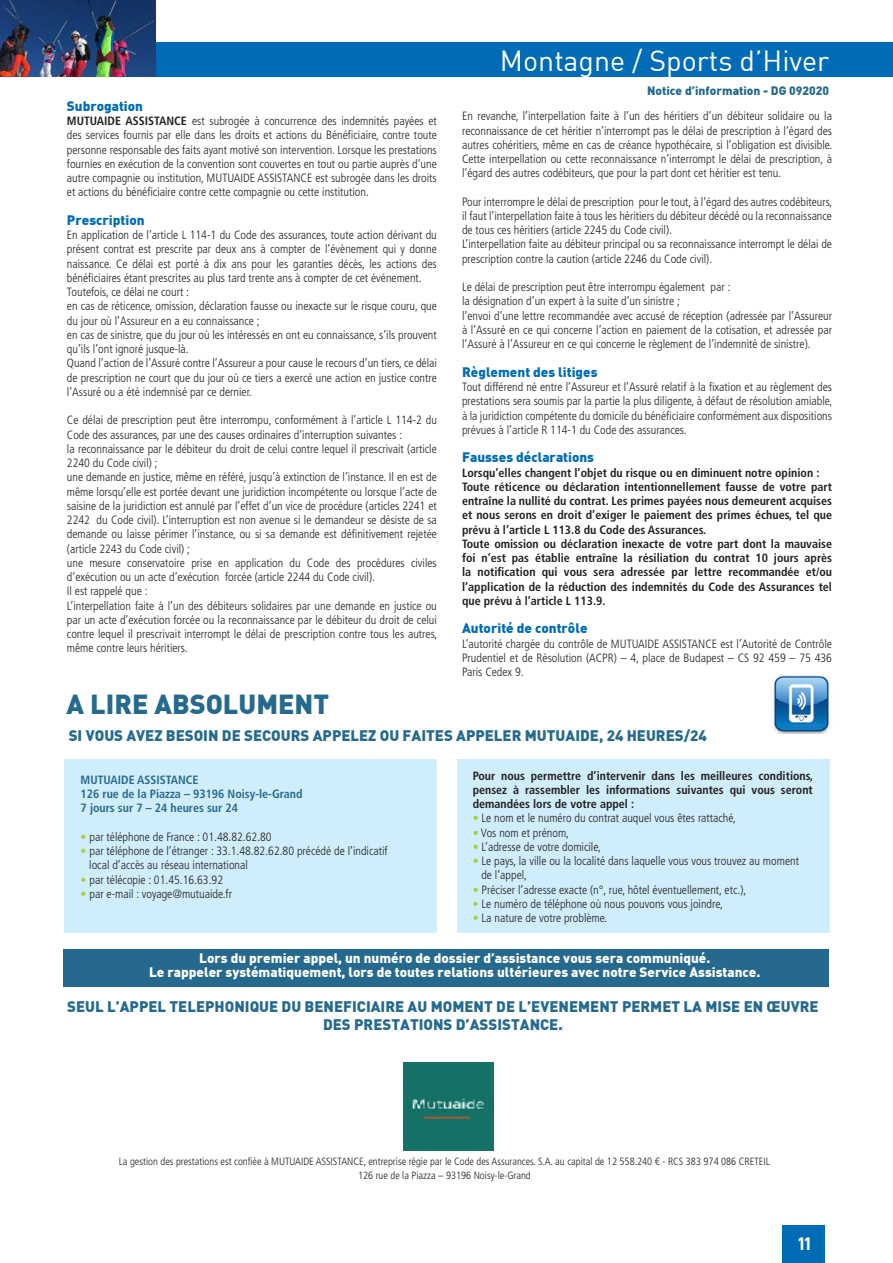
<style>
.page{position:relative;width:893px;height:1263px;background:#fff}
.page>*{position:absolute;margin:0;border:0;box-sizing:border-box;transform-origin:0 0}
.t1{font:28.5px "DIN";color:#fff}
.Titre2{font:900 27px "DIN";color:#256a8e}
.t2{font:900 22.5px "DIN";color:#fff}
.t3{font:18.15px "D DIN Bold";color:#fff}
.Titre2-2{font:900 15px/18px "DIN";color:#256a8e;text-align:center}
.Titre2-3{font:900 13.5px/14.2px "DIN";color:#fff;text-align:center}
.Titre2-4{font:900 13.5px "DIN";color:#006cb7}
.Texte1{font:300 condensed 12px/14.2px "Frutiger LT Std";color:#231f20;text-align:justify}
.Texte1-2{font:700 condensed 12px/14.2px "Frutiger LT Std";color:#231f20;text-align:justify}
.Texte1-3{font:700 condensed 12px "Frutiger LT Std";color:#256a8e}
.t4{font:900 12px "DIN";color:#256a8e}
.Texte1cg{font:300 condensed 10.5px "Frutiger LT Std";color:#231f20}
.Texte1-4{font:300 condensed 10.5px "Frutiger LT Std";color:#231f20}
.s1{font-weight:700}
.s2{color:#a6ce3d}
</style>
<div class="page">
<div style="left:63px;top:949px;width:766px;height:37px;background:#256a8e"></div>
<div style="left:64px;top:760px;width:373px;height:173px;background:#cfedfb"></div>
<div style="left:458px;top:760px;width:372px;height:173px;background:#cfedfb"></div>
<img style="left:770px;top:675px;width:60px;height:59px">
<img style="left:404px;top:1062px;width:89px;height:88px">
<div style="left:0;top:43px;width:893px;height:34px;background:#006cb7"></div>
<div style="left:783px;top:1225px;width:42px;height:38px;background:#006cb7"></div>
<img style="left:0;top:0;width:155px;height:77px">
<h1 class="t1" style="left:500px;top:43px;width:331px">Montagne / Sports d’Hiver</h1>
<p class="Titre2-4" style="left:67px;top:97px;width:78px">Subrogation</p>
<p class="Texte1" style="left:67px;top:114px;width:371px"><span class="s1">MUTUAIDE ASSISTANCE</span> est subrogée à concurrence des indemnités payées et des services fournis par elle dans les droits et actions du Bénéficiaire, contre toute personne responsable des faits ayant motivé son intervention. Lorsque les prestations fournies en exécution de la convention sont couvertes en tout ou partie auprès d’une autre compagnie ou institution, MUTUAIDE ASSISTANCE est subrogée dans les droits et actions du bénéficiaire contre cette compagnie ou cette institution.</p>
<p class="Titre2-4" style="left:67px;top:211px;width:79px">Prescription</p>
<p class="Texte1" style="left:67px;top:228px;width:371px">En application de l’article L 114-1 du Code des assurances, toute action dérivant du présent contrat est prescrite par deux ans à compter de l’évènement qui y donne naissance. Ce délai est porté à dix ans pour les garanties décès, les actions des bénéficiaires étant prescrites au plus tard trente ans à compter de cet événement.</p>
<p class="Texte1" style="left:67px;top:285px;width:124px">Toutefois, ce délai ne court :</p>
<p class="Texte1" style="left:67px;top:299px;width:371px">en cas de réticence, omission, déclaration fausse ou inexacte sur le risque couru, que du jour où l’Assureur en a eu connaissance ;</p>
<p class="Texte1" style="left:67px;top:328px;width:371px">en cas de sinistre, que du jour où les intéressés en ont eu connaissance, s’ils prouvent qu’ils l’ont ignoré jusque-là.</p>
<p class="Texte1" style="left:67px;top:356px;width:371px">Quand l’action de l’Assuré contre l’Assureur a pour cause le recours d’un tiers, ce délai de prescription ne court que du jour où ce tiers a exercé une action en justice contre l’Assuré ou a été indemnisé par ce dernier.</p>
<p class="Texte1" style="left:67px;top:413px;width:371px">Ce délai de prescription peut être interrompu, conformément à l’article L 114-2 du<br>Code des assurances, par une des causes ordinaires d’interruption suivantes :</p>
<p class="Texte1" style="left:67px;top:442px;width:371px">la reconnaissance par le débiteur du droit de celui contre lequel il prescrivait (article<br>2240 du Code civil) ;</p>
<p class="Texte1" style="left:67px;top:470px;width:371px">une demande en justice, même en référé, jusqu’à extinction de l’instance. Il en est de même lorsqu’elle est portée devant une juridiction incompétente ou lorsque l’acte de saisine de la juridiction est annulé par l’effet d’un vice de procédure (articles 2241 et 2242 du Code civil). L’interruption est non avenue si le demandeur se désiste de sa demande ou laisse périmer l’instance, ou si sa demande est définitivement rejetée (article 2243 du Code civil) ;</p>
<p class="Texte1" style="left:67px;top:556px;width:371px">une mesure conservatoire prise en application du Code des procédures civiles d’exécution ou un acte d’exécution forcée (article 2244 du Code civil).</p>
<p class="Texte1" style="left:67px;top:584px;width:82px">Il est rappelé que :</p>
<p class="Texte1" style="left:67px;top:598px;width:372px">L’interpellation faite à l’un des débiteurs solidaires par une demande en justice ou par un acte d’exécution forcée ou la reconnaissance par le débiteur du droit de celui contre lequel il prescrivait interrompt le délai de prescription contre tous les autres, même contre leurs héritiers.</p>
<p class="t4" style="left:647px;top:83px;width:184px">Notice d’information - DG 092020</p>
<p class="Texte1" style="left:462px;top:109px;width:372px">En revanche, l’interpellation faite à l’un des héritiers d’un débiteur solidaire ou la reconnaissance de cet héritier n’interrompt pas le délai de prescription à l’égard des autres cohéritiers, même en cas de créance hypothécaire, si l’obligation est divisible.<br>Cette interpellation ou cette reconnaissance n’interrompt le délai de prescription, à l’égard des autres codébiteurs, que pour la part dont cet héritier est tenu.</p>
<p class="Texte1" style="left:462px;top:195px;width:372px">Pour interrompre le délai de prescription pour le tout, à l’égard des autres codébiteurs, il faut l’interpellation faite à tous les héritiers du débiteur décédé ou la reconnaissance de tous ces héritiers (article 2245 du Code civil).</p>
<p class="Texte1" style="left:462px;top:237px;width:371px">L’interpellation faite au débiteur principal ou sa reconnaissance interrompt le délai de prescription contre la caution (article 2246 du Code civil).</p>
<p class="Texte1" style="left:462px;top:280px;width:270px">Le délai de prescription peut être interrompu également par :</p>
<p class="Texte1" style="left:462px;top:294px;width:219px">la désignation d’un expert à la suite d’un sinistre ;</p>
<p class="Texte1" style="left:462px;top:309px;width:371px">l’envoi d’une lettre recommandée avec accusé de réception (adressée par l’Assureur à l’Assuré en ce qui concerne l’action en paiement de la cotisation, et adressée par l’Assuré à l’Assureur en ce qui concerne le règlement de l’indemnité de sinistre).</p>
<p class="Titre2-4" style="left:462px;top:363px;width:137px">Règlement des litiges</p>
<p class="Texte1" style="left:462px;top:380px;width:372px">Tout différend né entre l’Assureur et l’Assuré relatif à la fixation et au règlement des prestations sera soumis par la partie la plus diligente, à défaut de résolution amiable, à la juridiction compétente du domicile du bénéficiaire conformément aux dispositions prévues à l’article R 114-1 du Code des assurances.</p>
<p class="Titre2-4" style="left:462px;top:448px;width:134px">Fausses déclarations</p>
<p class="Texte1-2" style="left:462px;top:465px;width:359px">Lorsqu’elles changent l’objet du risque ou en diminuent notre opinion :</p>
<p class="Texte1-2" style="left:462px;top:480px;width:371px">Toute réticence ou déclaration intentionnellement fausse de votre part entraîne la nullité du contrat. Les primes payées nous demeurent acquises et nous serons en droit d’exiger le paiement des primes échues, tel que prévu à l’article L 113.8 du Code des Assurances.</p>
<p class="Texte1-2" style="left:462px;top:537px;width:371px">Toute omission ou déclaration inexacte de votre part dont la mauvaise foi n’est pas établie entraîne la résiliation du contrat 10 jours après la notification qui vous sera adressée par lettre recommandée et/ou l’application de la réduction des indemnités du Code des Assurances tel que prévu à l’article L 113.9.</p>
<p class="Titre2-4" style="left:462px;top:619px;width:127px">Autorité de contrôle</p>
<p class="Texte1" style="left:462px;top:637px;width:371px">L’autorité chargée du contrôle de MUTUAIDE ASSISTANCE est l’Autorité de Contrôle Prudentiel et de Résolution (ACPR) – 4, place de Budapest – CS 92 459 – 75 436<br>Paris Cedex 9.</p>
<p class="Titre2" style="left:67px;top:686px;width:264px">A LIRE ABSOLUMENT</p>
<p class="Titre2-2" style="left:69px;top:725px;width:640px">SI VOUS AVEZ BESOIN DE SECOURS APPELEZ OU FAITES APPELER MUTUAIDE, 24 HEURES/24</p>
<p class="Texte1-3" style="left:81px;top:773px;width:119px">MUTUAIDE ASSISTANCE</p>
<p class="Texte1-3" style="left:81px;top:787px;width:223px">126 rue de la Piazza – 93196 Noisy-le-Grand</p>
<p class="Texte1-3" style="left:81px;top:801px;width:159px">7 jours sur 7 – 24 heures sur 24</p>
<p class="Texte1" style="left:81px;top:830px;width:193px"><span class="s2">•</span> par téléphone de France : 01.48.82.62.80</p>
<p class="Texte1" style="left:81px;top:844px;width:309px"><span class="s2">•</span> par téléphone de l’étranger : 33.1.48.82.62.80 précédé de l’indicatif</p>
<p class="Texte1" style="left:89px;top:858px;width:160px">local d’accès au réseau international</p>
<p class="Texte1" style="left:81px;top:873px;width:144px"><span class="s2">•</span> par télécopie : 01.45.16.63.92</p>
<p class="Texte1" style="left:81px;top:887px;width:153px"><span class="s2">•</span> par e-mail : voyage@mutuaide.fr</p>
<p class="Texte1-2" style="left:473px;top:768px;width:342px">Pour nous permettre d’intervenir dans les meilleures conditions, pensez à rassembler les informations suivantes qui vous seront demandées lors de votre appel :</p>
<p class="Texte1" style="left:473px;top:811px;width:265px"><span class="s2">•</span> Le nom et le numéro du contrat auquel vous êtes rattaché,</p>
<p class="Texte1" style="left:473px;top:825px;width:98px"><span class="s2">•</span> Vos nom et prénom,</p>
<p class="Texte1" style="left:473px;top:840px;width:130px"><span class="s2">•</span> L’adresse de votre domicile,</p>
<p class="Texte1" style="left:473px;top:854px;width:328px"><span class="s2">•</span> Le pays, la ville ou la localité dans laquelle vous vous trouvez au moment</p>
<p class="Texte1" style="left:481px;top:868px;width:47px">de l’appel,</p>
<p class="Texte1" style="left:473px;top:882px;width:275px"><span class="s2">•</span> Préciser l’adresse exacte (n°, rue, hôtel éventuellement, etc.),</p>
<p class="Texte1" style="left:473px;top:897px;width:252px"><span class="s2">•</span> Le numéro de téléphone où nous pouvons vous joindre,</p>
<p class="Texte1" style="left:473px;top:911px;width:136px"><span class="s2">•</span> La nature de votre problème.</p>
<p class="Titre2-3" style="left:149px;top:950px;width:613px">Lors du premier appel, un numéro de dossier d’assistance vous sera communiqué.<br>Le rappeler systématiquement, lors de toutes relations ultérieures avec notre Service Assistance.</p>
<p class="Titre2-2" style="left:67px;top:997px;width:753px">SEUL L’APPEL TELEPHONIQUE DU BENEFICIAIRE AU MOMENT DE L’EVENEMENT PERMET LA MISE EN ŒUVRE<br>DES PRESTATIONS D’ASSISTANCE.</p>
<p class="Texte1cg" style="left:119px;top:1155px;width:653px">La gestion des prestations est confiée à MUTUAIDE ASSISTANCE, entreprise régie par le Code des Assurances. S.A. au capital de 12 558.240 € - RCS 383 974 086 CRETEIL</p>
<p class="Texte1-4" style="left:358px;top:1169px;width:174px">126 rue de la Piazza – 93196 Noisy-le-Grand</p>
<h3 class="t2" style="left:792px;top:1219px;width:27px">11</h3>
<h3 class="t3" style="left:798px;top:1233px;width:14px">11</h3>
</div>
